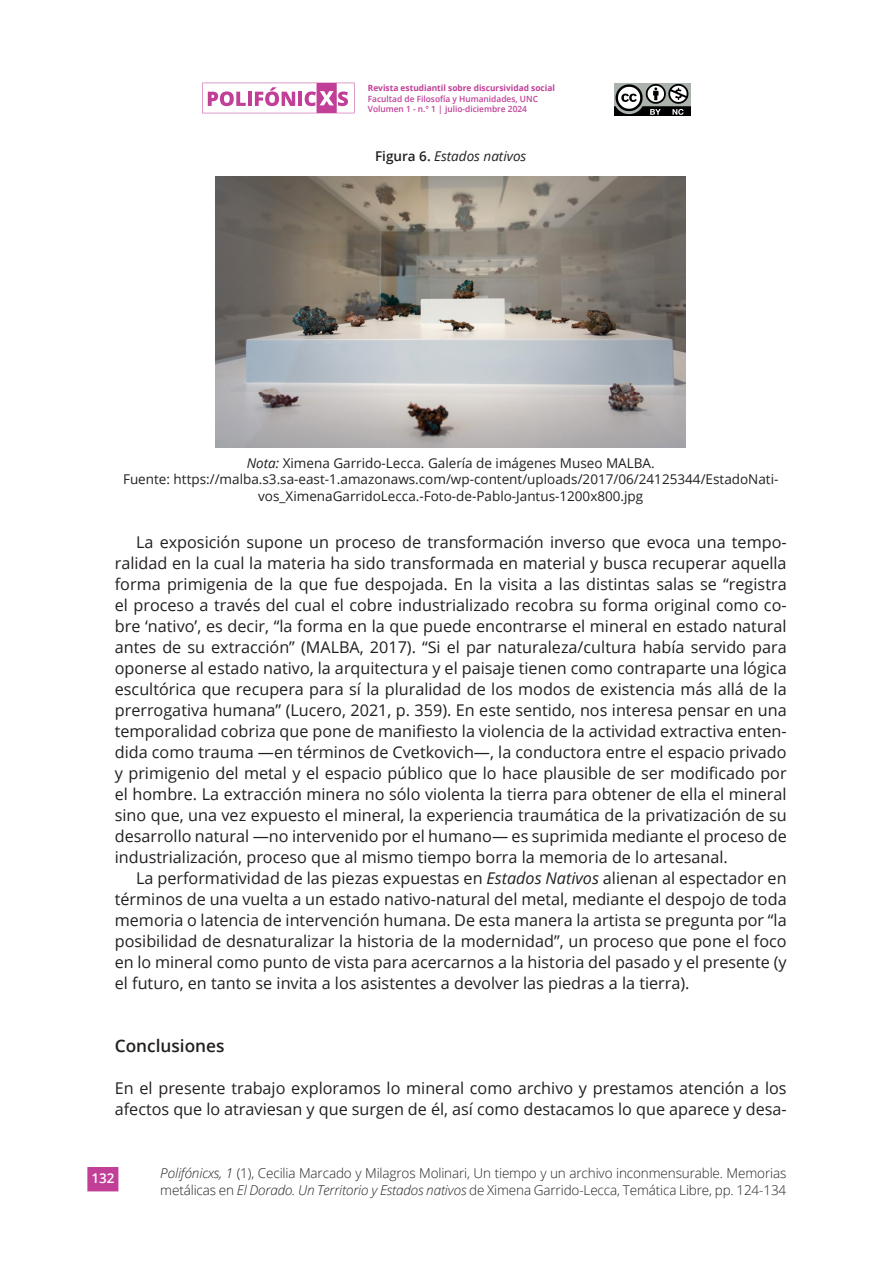
<style>
.page{position:relative;width:893px;height:1263px;background:#fff}
.page>*{position:absolute;margin:0;border:0;box-sizing:border-box;transform-origin:0 0}
.t1{font:600 17.25px "Open Sans";color:#231f20}
.t2{font:16.2px/21px "Open Sans";color:#231f20;text-align:justify}
.t3{font:13.5px/16.2px "Open Sans";color:#231f20;text-align:center}
.t4{font:300 13.5px/16.2px "Open Sans";letter-spacing:-.01em;color:#231f20}
.t5{font:italic 13.5px "Open Sans";color:#231f20}
.t6{font:600 13.5px "Open Sans";color:#fff}
.t7{font:600 8.55px/10.2px "Open Sans";color:#c13f97}
.t8{font:700 8.55px "Open Sans";color:#c13f97}
.s1{font-weight:600;font-style:normal}
.s2{font-style:italic}
</style>
<div class="page">
<div style="left:87px;top:1167px;width:31px;height:24px;background:#c13f97"></div>
<svg style="left:202px;top:83px;width:153px;height:30px"></svg>
<img style="left:614px;top:83px;width:76px;height:33px">
<img style="left:216px;top:177px;width:470px;height:270px">
<p class="t8" style="left:368px;top:82px;width:189px">Revista estudiantil sobre discursividad social</p>
<p class="t7" style="left:368px;top:93px;width:172px">Facultad de Filosofía y Humanidades, UNC<br>Volumen 1 - n.° 1 | julio-diciembre 2024</p>
<p class="t5" style="left:375px;top:147px;width:153px"><span class="s1">Figura 6.</span> Estados nativos</p>
<p class="t3" style="left:247px;top:455px;width:409px"><span class="s2">Nota:</span> Ximena Garrido-Lecca. Galería de imágenes Museo MALBA.</p>
<p class="t3" style="left:123px;top:471px;width:657px">Fuente: https://malba.s3.sa-east-1.amazonaws.com/wp-content/uploads/2017/06/24125344/EstadoNati&shy;vos_XimenaGarridoLecca.-Foto-de-Pablo-Jantus-1200x800.jpg</p>
<p class="t2" style="left:115px;top:531px;width:673px;text-indent:21px">La exposición supone un proceso de transformación inverso que evoca una tempo&shy;ralidad en la cual la materia ha sido transformada en material y busca recuperar aquella forma primigenia de la que fue despojada. En la visita a las distintas salas se “registra el proceso a través del cual el cobre industrializado recobra su forma original como co&shy;bre ‘nativo’, es decir, “la forma en la que puede encontrarse el mineral en estado natural antes de su extracción” (MALBA, 2017). “Si el par naturaleza/cultura había servido para oponerse al estado nativo, la arquitectura y el paisaje tienen como contraparte una lógica escultórica que recupera para sí la pluralidad de los modos de existencia más allá de la prerrogativa humana” (Lucero, 2021, p. 359). En este sentido, nos interesa pensar en una temporalidad cobriza que pone de manifiesto la violencia de la actividad extractiva enten&shy;dida como trauma —en términos de Cvetkovich—, la conductora entre el espacio privado y primigenio del metal y el espacio público que lo hace plausible de ser modificado por el hombre. La extracción minera no sólo violenta la tierra para obtener de ella el mineral sino que, una vez expuesto el mineral, la experiencia traumática de la privatización de su desarrollo natural —no intervenido por el humano— es suprimida mediante el proceso de industrialización, proceso que al mismo tiempo borra la memoria de lo artesanal.</p>
<p class="t2" style="left:115px;top:867px;width:673px;text-indent:21px">La performatividad de las piezas expuestas en <span class="s2">Estados Nativos</span> alienan al espectador en términos de una vuelta a un estado nativo-natural del metal, mediante el despojo de toda memoria o latencia de intervención humana. De esta manera la artista se pregunta por “la posibilidad de desnaturalizar la historia de la modernidad”, un proceso que pone el foco en lo mineral como punto de vista para acercarnos a la historia del pasado y el presente (y el futuro, en tanto se invita a los asistentes a devolver las piedras a la tierra).</p>
<p class="t1" style="left:115px;top:1033px;width:111px">Conclusiones</p>
<p class="t2" style="left:115px;top:1077px;width:673px">En el presente trabajo exploramos lo mineral como archivo y prestamos atención a los afectos que lo atraviesan y que surgen de él, así como destacamos lo que aparece y desa-</p>
<p class="t6" style="left:91px;top:1168px;width:25px">132</p>
<p class="t4" style="left:160px;top:1165px;width:627px"><span class="s2">Polifónicxs, 1</span> (1), Cecilia Marcado y Milagros Molinari, Un tiempo y un archivo inconmensurable. Memorias metálicas en <span class="s2">El Dorado. Un Territorio y Estados nativos</span> de Ximena Garrido-Lecca, Temática Libre, pp. 124-134</p>
</div>
